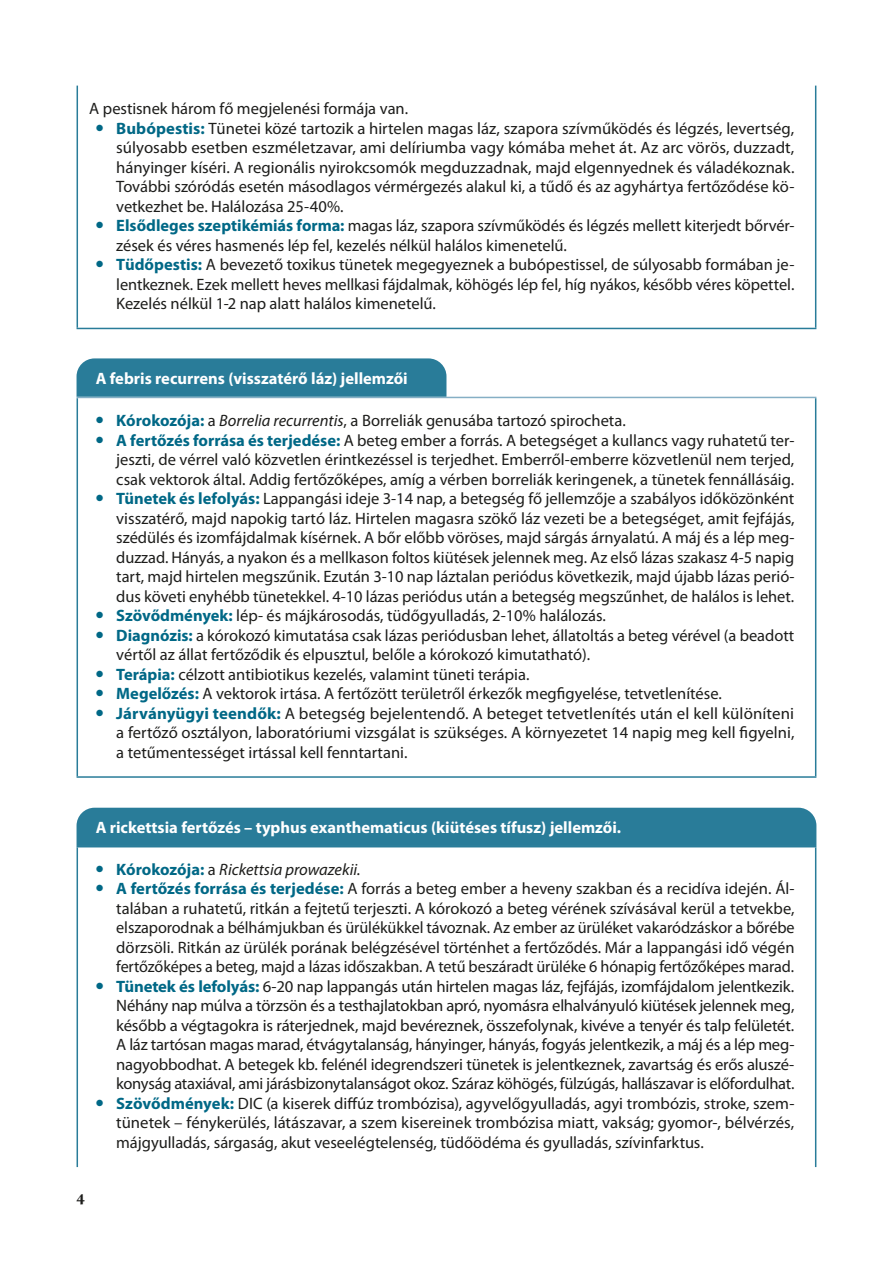
<style>
.page{position:relative;width:893px;height:1263px;background:#fff}
.page>*{position:absolute;margin:0;border:0;box-sizing:border-box;transform-origin:0 0}
.t1{font:16.5px/19.5px "Myriad Pro";color:#1d1d1b}
.t2{font:700 16.5px "Myriad Pro";color:#fff}
.t3{font:700 16.5px "Arno Pro";color:#1d1d1b}
.s1{font-weight:700;color:#006886}
.s2{font-style:italic}
</style>
<div class="page">
<hr style="left:77px;top:86px;width:1px;height:242px;background:#297c99">
<hr style="left:815px;top:86px;width:1px;height:242px;background:#297c99">
<hr style="left:77px;top:328px;width:739px;height:1px;background:#297c99">
<hr style="left:77px;top:398px;width:1px;height:378px;background:#297c99">
<hr style="left:815px;top:398px;width:1px;height:378px;background:#297c99">
<hr style="left:77px;top:776px;width:739px;height:2px;background:#297c99">
<hr style="left:77px;top:397px;width:739px;height:1px;background:#85afc5">
<div style="left:77px;top:358px;width:369px;height:39px;background:#297c99"></div>
<hr style="left:77px;top:846px;width:739px;height:1px;background:#297c99">
<hr style="left:77px;top:847px;width:1px;height:320px;background:#297c99">
<hr style="left:815px;top:847px;width:1px;height:320px;background:#297c99">
<div style="left:77px;top:808px;width:739px;height:38px;background:#297c99"></div>
<p class="t1" style="left:116px;top:99px;width:680px;text-indent:-27px">A pestisnek három fő megjelenési formája van.<br><span class="s1">Bubópestis:</span> Tünetei közé tartozik a hirtelen magas láz, szapora szívműködés és légzés, levertség, súlyosabb esetben eszméletzavar, ami delíriumba vagy kómába mehet át. Az arc vörös, duzzadt, hányinger kíséri. A regionális nyirokcsomók megduzzadnak, majd elgennyednek és váladékoznak.<br>További szóródás esetén másodlagos vérmérgezés alakul ki, a tűdő és az agyhártya fertőződése kö&shy;vetkezhet be. Halálozása 25-40%.<br><span class="s1">Elsődleges szeptikémiás forma:</span> magas láz, szapora szívműködés és légzés mellett kiterjedt bőrvér&shy;zések és véres hasmenés lép fel, kezelés nélkül halálos kimenetelű.<br><span class="s1">Tüdőpestis:</span> A bevezető toxikus tünetek megegyeznek a bubópestissel, de súlyosabb formában je&shy;lentkeznek. Ezek mellett heves mellkasi fájdalmak, köhögés lép fel, híg nyákos, később véres köpettel.<br>Kezelés nélkül 1-2 nap alatt halálos kimenetelű.</p>
<p class="t2" style="left:96px;top:367px;width:314px">A febris recurrens (visszatérő láz) jellemzői</p>
<p class="t1" style="left:116px;top:411px;width:680px"><span class="s1">Kórokozója:</span> a <span class="s2">Borrelia recurrentis</span>, a Borreliák genusába tartozó spirocheta.<br><span class="s1">A fertőzés forrása és terjedése:</span> A beteg ember a forrás. A betegséget a kullancs vagy ruhatetű ter&shy;jeszti, de vérrel való közvetlen érintkezéssel is terjedhet. Emberről-emberre közvetlenül nem terjed, csak vektorok által. Addig fertőzőképes, amíg a vérben borreliák keringenek, a tünetek fennállásáig.<br><span class="s1">Tünetek és lefolyás:</span> Lappangási ideje 3-14 nap, a betegség fő jellemzője a szabályos időközönként visszatérő, majd napokig tartó láz. Hirtelen magasra szökő láz vezeti be a betegséget, amit fejfájás, szédülés és izomfájdalmak kísérnek. A bőr előbb vöröses, majd sárgás árnyalatú. A máj és a lép meg&shy;duzzad. Hányás, a nyakon és a mellkason foltos kiütések jelennek meg. Az első lázas szakasz 4-5 napig tart, majd hirtelen megszűnik. Ezután 3-10 nap láztalan periódus következik, majd újabb lázas perió&shy;dus követi enyhébb tünetekkel. 4-10 lázas periódus után a betegség megszűnhet, de halálos is lehet.<br><span class="s1">Szövődmények:</span> lép- és májkárosodás, tüdőgyulladás, 2-10% halálozás.<br><span class="s1">Diagnózis:</span> a kórokozó kimutatása csak lázas periódusban lehet, állatoltás a beteg vérével (a beadott vértől az állat fertőződik és elpusztul, belőle a kórokozó kimutatható).<br><span class="s1">Terápia:</span> célzott antibiotikus kezelés, valamint tüneti terápia.<br><span class="s1">Megelőzés:</span> A vektorok irtása. A fertőzött területről érkezők megfigyelése, tetvetlenítése.<br><span class="s1">Járványügyi teendők:</span> A betegség bejelentendő. A beteget tetvetlenítés után el kell különíteni a fertőző osztályon, laboratóriumi vizsgálat is szükséges. A környezetet 14 napig meg kell figyelni, a tetűmentességet irtással kell fenntartani.</p>
<p class="t2" style="left:96px;top:817px;width:527px">A rickettsia fertőzés – typhus exanthematicus (kiütéses tífusz) jellemzői.</p>
<p class="t3" style="left:77px;top:1189px;width:10px">4</p>
<p class="t1" style="left:116px;top:859px;width:680px"><span class="s1">Kórokozója:</span> a <span class="s2">Rickettsia prowazekii.<br></span><span class="s1">A fertőzés forrása és terjedése:</span> A forrás a beteg ember a heveny szakban és a recidíva idején. Ál&shy;talában a ruhatetű, ritkán a fejtetű terjeszti. A kórokozó a beteg vérének szívásával kerül a tetvekbe, elszaporodnak a bélhámjukban és ürülékükkel távoznak. Az ember az ürüléket vakaródzáskor a bőrébe dörzsöli. Ritkán az ürülék porának belégzésével történhet a fertőződés. Már a lappangási idő végén fertőzőképes a beteg, majd a lázas időszakban. A tetű beszáradt ürüléke 6 hónapig fertőzőképes marad.<br><span class="s1">Tünetek és lefolyás:</span> 6-20 nap lappangás után hirtelen magas láz, fejfájás, izomfájdalom jelentkezik.<br>Néhány nap múlva a törzsön és a testhajlatokban apró, nyomásra elhalványuló kiütések jelennek meg, később a végtagokra is ráterjednek, majd bevéreznek, összefolynak, kivéve a tenyér és talp felületét.<br>A láz tartósan magas marad, étvágytalanság, hányinger, hányás, fogyás jelentkezik, a máj és a lép meg&shy;nagyobbodhat. A betegek kb. felénél idegrendszeri tünetek is jelentkeznek, zavartság és erős aluszé&shy;konyság ataxiával, ami járásbizonytalanságot okoz. Száraz köhögés, fülzúgás, hallászavar is előfordulhat.<br><span class="s1">Szövődmények:</span> DIC (a kiserek diffúz trombózisa), agyvelőgyulladás, agyi trombózis, stroke, szem&shy;tünetek – fénykerülés, látászavar, a szem kisereinek trombózisa miatt, vakság; gyomor-, bélvérzés, májgyulladás, sárgaság, akut veseelégtelenség, tüdőödéma és gyulladás, szívinfarktus.</p>
</div>
